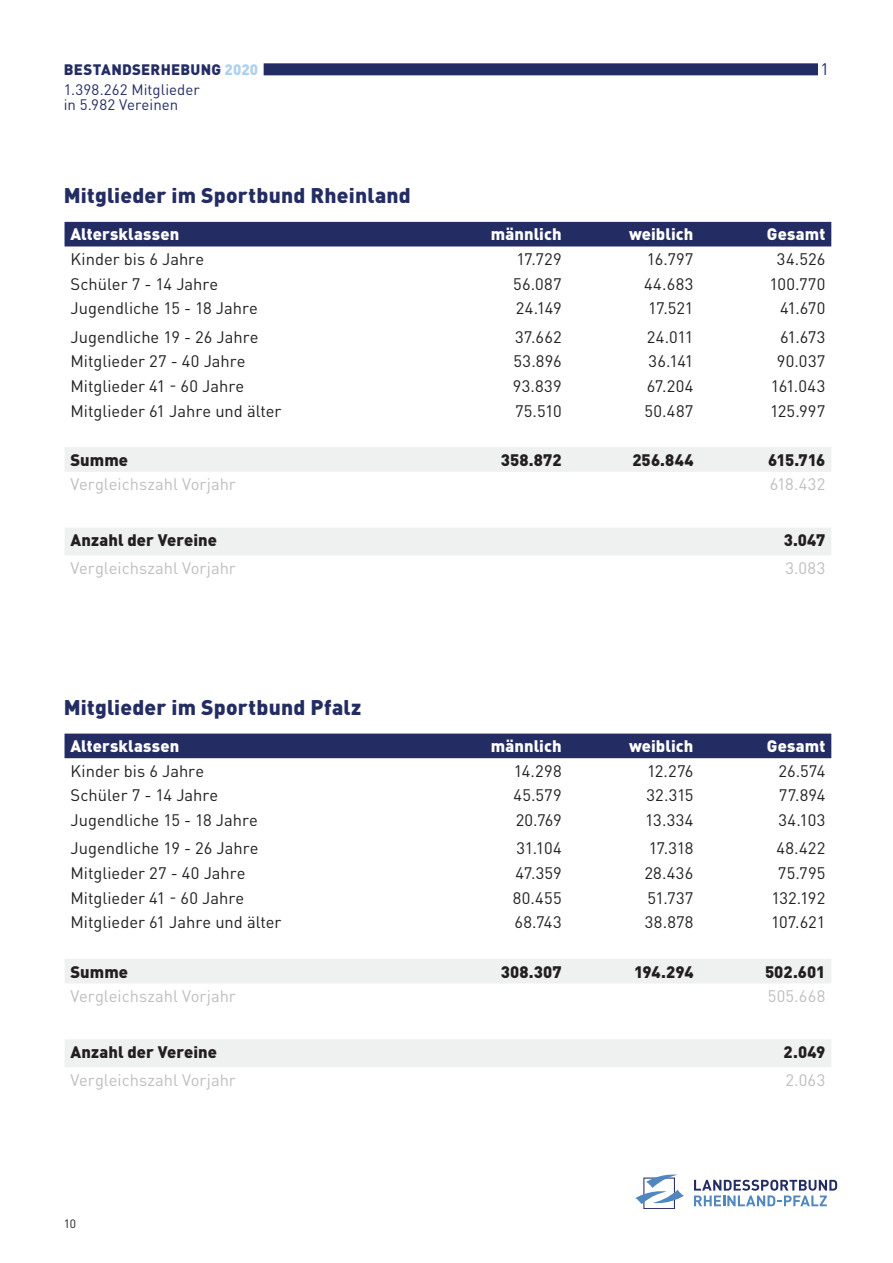
<style>
.page{position:relative;width:893px;height:1263px;background:#fff}
.page>*{position:absolute;margin:0;border:0;box-sizing:border-box;transform-origin:0 0}
.HEADLINE{font:900 21px "DINOT";letter-spacing:.01em;color:#242c64}
.HEADLINE-2{font:16.5px "DINOT";color:#231f20}
.HEADLINE-3{font:16.5px "DINOT";color:#bfbebe}
.HEADLINE-4{font:900 16.5px "DINOT";letter-spacing:.005em;color:#231f20}
.HEADLINE-5{font:900 16.5px "DINOT";letter-spacing:.005em;color:#fff}
.HEADLINE-6{font:16.5px "DINOT";color:#242c64}
.t1{font:15px/19.2px "DINOT";letter-spacing:.005em;color:#242c64}
.t2{font:12px "DINOT";color:#231f20}
.s1{font-weight:900}
.s2{font-weight:900;color:#acd1ee}
</style>
<div class="page">
<div style="left:264px;top:63px;width:565px;height:12px;background:#242c64"></div>
<svg style="left:694px;top:1180px;width:143px;height:26px"></svg>
<svg style="left:635px;top:1174px;width:49px;height:34px"></svg>
<div style="left:65px;top:222px;width:766px;height:24px;background:#242c64"></div>
<svg style="left:65px;top:447px;width:766px;height:108px"></svg>
<div style="left:65px;top:734px;width:766px;height:24px;background:#242c64"></div>
<svg style="left:65px;top:959px;width:766px;height:108px"></svg>
<div style="left:818px;top:61px;width:14px;height:17px;background:#fff"></div>
<p class="t1" style="left:64px;top:59px;width:196px"><span class="s1">BESTANDSERHEBUNG</span> <span class="s2">2020<br></span>1.398.262 Mitglieder</p>
<p class="t1" style="left:64px;top:93px;width:116px">in 5.982 Vereinen</p>
<p class="HEADLINE" style="left:64px;top:179px;width:349px">Mitglieder im Sportbund Rheinland</p>
<p class="HEADLINE-6" style="left:821px;top:57px;width:10px">1</p>
<p class="HEADLINE-5" style="left:71px;top:221px;width:110px">Altersklassen</p>
<p class="HEADLINE-5" style="left:491px;top:221px;width:72px">männlich</p>
<p class="HEADLINE-5" style="left:629px;top:221px;width:66px">weiblich</p>
<p class="HEADLINE-5" style="left:767px;top:221px;width:60px">Gesamt</p>
<p class="HEADLINE-2" style="left:71px;top:247px;width:135px">Kinder bis 6 Jahre</p>
<p class="HEADLINE-2" style="left:516px;top:247px;width:47px">17.729</p>
<p class="HEADLINE-2" style="left:647px;top:247px;width:48px">16.797</p>
<p class="HEADLINE-2" style="left:777px;top:247px;width:50px">34.526</p>
<p class="HEADLINE-2" style="left:71px;top:271px;width:149px">Schüler 7 - 14 Jahre</p>
<p class="HEADLINE-2" style="left:513px;top:271px;width:50px">56.087</p>
<p class="HEADLINE-2" style="left:644px;top:271px;width:51px">44.683</p>
<p class="HEADLINE-2" style="left:769px;top:271px;width:57px">100.770</p>
<p class="HEADLINE-2" style="left:71px;top:296px;width:189px">Jugendliche 15 - 18 Jahre</p>
<p class="HEADLINE-2" style="left:516px;top:296px;width:47px">24.149</p>
<p class="HEADLINE-2" style="left:648px;top:296px;width:47px">17.521</p>
<p class="HEADLINE-2" style="left:780px;top:296px;width:47px">41.670</p>
<p class="HEADLINE-2" style="left:71px;top:324px;width:190px">Jugendliche 19 - 26 Jahre</p>
<p class="HEADLINE-2" style="left:515px;top:324px;width:48px">37.662</p>
<p class="HEADLINE-2" style="left:647px;top:324px;width:48px">24.011</p>
<p class="HEADLINE-2" style="left:780px;top:324px;width:47px">61.673</p>
<p class="HEADLINE-2" style="left:71px;top:349px;width:177px">Mitglieder 27 - 40 Jahre</p>
<p class="HEADLINE-2" style="left:514px;top:349px;width:50px">53.896</p>
<p class="HEADLINE-2" style="left:649px;top:349px;width:46px">36.141</p>
<p class="HEADLINE-2" style="left:777px;top:349px;width:50px">90.037</p>
<p class="HEADLINE-2" style="left:71px;top:373px;width:175px">Mitglieder 41 - 60 Jahre</p>
<p class="HEADLINE-2" style="left:513px;top:373px;width:50px">93.839</p>
<p class="HEADLINE-2" style="left:647px;top:373px;width:48px">67.204</p>
<p class="HEADLINE-2" style="left:771px;top:373px;width:56px">161.043</p>
<p class="HEADLINE-2" style="left:71px;top:398px;width:212px">Mitglieder 61 Jahre und älter</p>
<p class="HEADLINE-2" style="left:515px;top:398px;width:48px">75.510</p>
<p class="HEADLINE-2" style="left:645px;top:398px;width:50px">50.487</p>
<p class="HEADLINE-2" style="left:770px;top:398px;width:57px">125.997</p>
<p class="HEADLINE-4" style="left:71px;top:447px;width:59px">Summe</p>
<p class="HEADLINE-4" style="left:501px;top:447px;width:62px">358.872</p>
<p class="HEADLINE-4" style="left:632px;top:447px;width:63px">256.844</p>
<p class="HEADLINE-4" style="left:768px;top:447px;width:59px">615.716</p>
<p class="HEADLINE-3" style="left:71px;top:472px;width:167px">Vergleichszahl Vorjahr</p>
<p class="HEADLINE-3" style="left:770px;top:472px;width:57px">618.432</p>
<p class="HEADLINE-4" style="left:71px;top:527px;width:148px">Anzahl der Vereine</p>
<p class="HEADLINE-4" style="left:784px;top:527px;width:43px">3.047</p>
<p class="HEADLINE-3" style="left:71px;top:555px;width:167px">Vergleichszahl Vorjahr</p>
<p class="HEADLINE-3" style="left:785px;top:555px;width:41px">3.083</p>
<p class="HEADLINE" style="left:64px;top:690px;width:299px">Mitglieder im Sportbund Pfalz</p>
<p class="HEADLINE-5" style="left:71px;top:733px;width:110px">Altersklassen</p>
<p class="HEADLINE-5" style="left:491px;top:733px;width:72px">männlich</p>
<p class="HEADLINE-5" style="left:629px;top:733px;width:66px">weiblich</p>
<p class="HEADLINE-5" style="left:767px;top:733px;width:60px">Gesamt</p>
<p class="HEADLINE-2" style="left:71px;top:758px;width:135px">Kinder bis 6 Jahre</p>
<p class="HEADLINE-2" style="left:514px;top:758px;width:49px">14.298</p>
<p class="HEADLINE-2" style="left:647px;top:758px;width:48px">12.276</p>
<p class="HEADLINE-2" style="left:778px;top:758px;width:48px">26.574</p>
<p class="HEADLINE-2" style="left:71px;top:783px;width:149px">Schüler 7 - 14 Jahre</p>
<p class="HEADLINE-2" style="left:513px;top:783px;width:50px">45.579</p>
<p class="HEADLINE-2" style="left:647px;top:783px;width:48px">32.315</p>
<p class="HEADLINE-2" style="left:779px;top:783px;width:48px">77.894</p>
<p class="HEADLINE-2" style="left:71px;top:807px;width:189px">Jugendliche 15 - 18 Jahre</p>
<p class="HEADLINE-2" style="left:516px;top:807px;width:47px">20.769</p>
<p class="HEADLINE-2" style="left:645px;top:807px;width:50px">13.334</p>
<p class="HEADLINE-2" style="left:778px;top:807px;width:48px">34.103</p>
<p class="HEADLINE-2" style="left:71px;top:836px;width:190px">Jugendliche 19 - 26 Jahre</p>
<p class="HEADLINE-2" style="left:517px;top:836px;width:47px">31.104</p>
<p class="HEADLINE-2" style="left:649px;top:836px;width:46px">17.318</p>
<p class="HEADLINE-2" style="left:776px;top:836px;width:50px">48.422</p>
<p class="HEADLINE-2" style="left:71px;top:860px;width:177px">Mitglieder 27 - 40 Jahre</p>
<p class="HEADLINE-2" style="left:516px;top:860px;width:48px">47.359</p>
<p class="HEADLINE-2" style="left:644px;top:860px;width:51px">28.436</p>
<p class="HEADLINE-2" style="left:778px;top:860px;width:49px">75.795</p>
<p class="HEADLINE-2" style="left:71px;top:885px;width:175px">Mitglieder 41 - 60 Jahre</p>
<p class="HEADLINE-2" style="left:513px;top:885px;width:50px">80.455</p>
<p class="HEADLINE-2" style="left:647px;top:885px;width:47px">51.737</p>
<p class="HEADLINE-2" style="left:771px;top:885px;width:55px">132.192</p>
<p class="HEADLINE-2" style="left:71px;top:910px;width:212px">Mitglieder 61 Jahre und älter</p>
<p class="HEADLINE-2" style="left:514px;top:910px;width:49px">68.743</p>
<p class="HEADLINE-2" style="left:645px;top:910px;width:50px">38.878</p>
<p class="HEADLINE-2" style="left:771px;top:910px;width:56px">107.621</p>
<p class="HEADLINE-4" style="left:71px;top:958px;width:59px">Summe</p>
<p class="HEADLINE-4" style="left:501px;top:958px;width:62px">308.307</p>
<p class="HEADLINE-4" style="left:634px;top:958px;width:61px">194.294</p>
<p class="HEADLINE-4" style="left:765px;top:958px;width:62px">502.601</p>
<p class="HEADLINE-3" style="left:71px;top:983px;width:167px">Vergleichszahl Vorjahr</p>
<p class="HEADLINE-3" style="left:768px;top:983px;width:59px">505.668</p>
<p class="HEADLINE-4" style="left:71px;top:1039px;width:148px">Anzahl der Vereine</p>
<p class="HEADLINE-4" style="left:784px;top:1039px;width:43px">2.049</p>
<p class="HEADLINE-3" style="left:71px;top:1067px;width:167px">Vergleichszahl Vorjahr</p>
<p class="HEADLINE-3" style="left:785px;top:1067px;width:41px">2.063</p>
<p class="t2" style="left:64px;top:1214px;width:14px">10</p>
</div>
